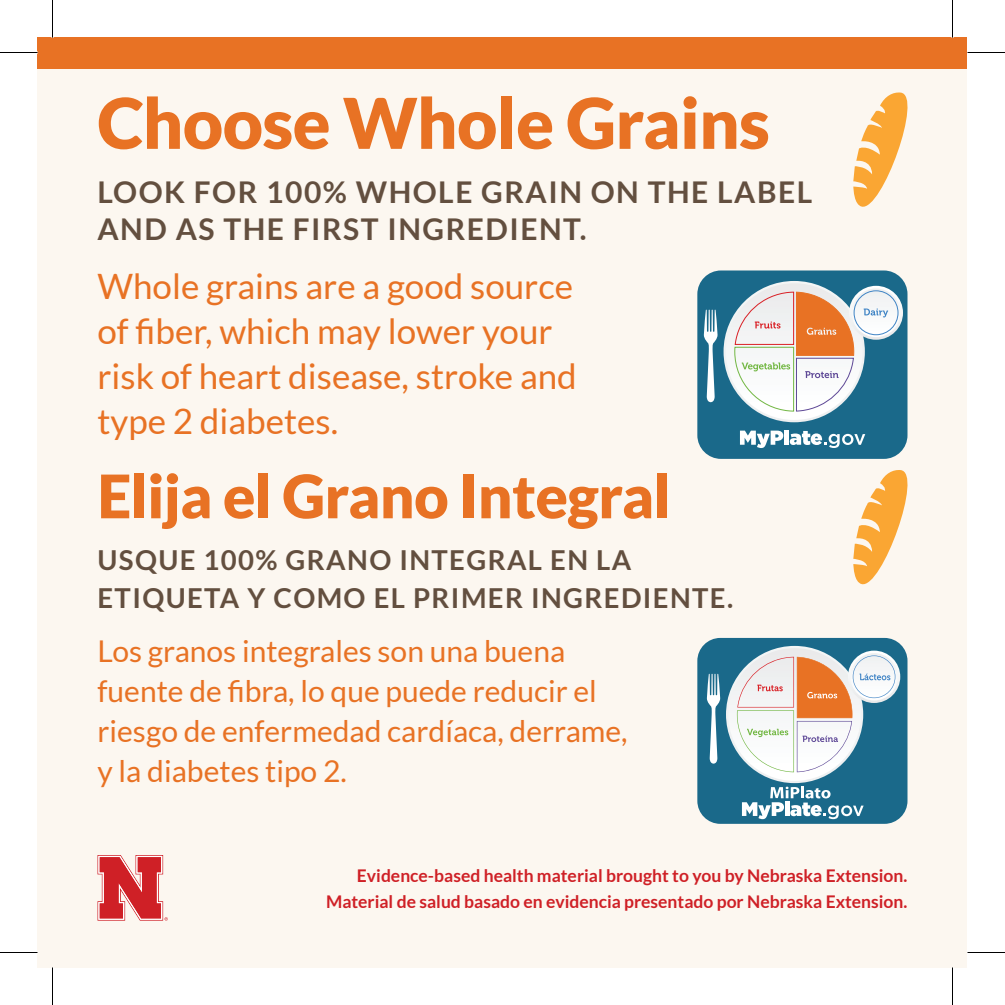
<style>
.page{position:relative;width:1005px;height:1005px;background:#fff}
.page>*{position:absolute;margin:0;border:0;box-sizing:border-box;transform-origin:0 0}
.t1{font:900 70px "Lato";letter-spacing:-.01em;color:#e87224}
.t2{font:900 60px "Lato";letter-spacing:-.01em;color:#e87224}
.t3{font:35px/45px "Lato";color:#e87224}
.t4{font:30px/40px "Lato";color:#e87224}
.t5{font:700 30px/37.5px "Lato";letter-spacing:.05em;color:#634f3f}
.t6{font:700 27.5px/37.5px "Lato";letter-spacing:.05em;color:#634f3f}
.t7{font:700 17.5px "Lato";color:#cf2026}
</style>
<div class="page">
<div style="left:38px;top:53px;width:930px;height:915px;background:#fcf7f0"></div>
<svg style="left:97px;top:855px;width:71px;height:66px"></svg>
<div style="left:38px;top:38px;width:930px;height:31px;background:#e87224"></div>
<div style="left:697px;top:638px;width:211px;height:186px;background:#1a698a;border-radius:23px"></div>
<svg style="left:726px;top:646px;width:137px;height:137px"></svg>
<svg style="left:728px;top:648px;width:133px;height:133px"></svg>
<svg style="left:707px;top:674px;width:13px;height:90px"></svg>
<svg style="left:848px;top:651px;width:52px;height:52px"></svg>
<svg style="left:850px;top:653px;width:48px;height:47px"></svg>
<svg style="left:742px;top:787px;width:122px;height:32px"></svg>
<svg style="left:737px;top:655px;width:158px;height:117px"></svg>
<svg style="left:853px;top:470px;width:55px;height:115px"></svg>
<div style="left:697px;top:271px;width:211px;height:188px;background:#1a698a;border-radius:24px"></div>
<div style="left:726px;top:283px;width:137px;height:137px;background:#f7f8f9;border-radius:68px"></div>
<svg style="left:704px;top:310px;width:14px;height:92px"></svg>
<svg style="left:849px;top:286px;width:54px;height:54px"></svg>
<svg style="left:852px;top:288px;width:48px;height:49px;background:#ebf0f5"></svg>
<div style="left:854px;top:291px;width:44px;height:44px;border:1px solid #4084c5;border-radius:50%"></div>
<svg style="left:864px;top:309px;width:24px;height:8px"></svg>
<svg style="left:734px;top:270px;width:120px;height:142px"></svg>
<svg style="left:740px;top:431px;width:43px;height:17px"></svg>
<div style="left:784px;top:430px;width:5px;height:15px;background:#fff"></div>
<svg style="left:790px;top:431px;width:75px;height:17px"></svg>
<svg style="left:853px;top:92px;width:55px;height:115px"></svg>
<hr style="left:0;top:52px;width:38px;height:1px;background:#000">
<hr style="left:968px;top:52px;width:37px;height:1px;background:#000">
<hr style="left:0;top:952px;width:38px;height:1px;background:#000">
<hr style="left:968px;top:952px;width:37px;height:1px;background:#000">
<hr style="left:52px;top:0;width:1px;height:38px;background:#000">
<hr style="left:52px;top:968px;width:1px;height:37px;background:#000">
<hr style="left:952px;top:0;width:1px;height:38px;background:#000">
<hr style="left:952px;top:968px;width:1px;height:37px;background:#000">
<p class="t1" style="left:98px;top:82px;width:674px">Choose Whole Grains</p>
<p class="t5" style="left:98px;top:173px;width:716px">LOOK FOR 100% WHOLE GRAIN ON THE LABEL<br>AND AS THE FIRST INGREDIENT.</p>
<p class="t3" style="left:98px;top:263px;width:481px">Whole grains are a good source of fiber, which may lower your risk of heart disease, stroke and type 2 diabetes.</p>
<p class="t2" style="left:98px;top:461px;width:575px">Elija el Grano Integral</p>
<p class="t6" style="left:98px;top:541px;width:637px">USQUE 100% GRANO INTEGRAL EN LA<br>ETIQUETA Y COMO EL PRIMER INGREDIENTE.</p>
<p class="t4" style="left:98px;top:631px;width:532px">Los granos integrales son una buena fuente de fibra, lo que puede reducir el riesgo de enfermedad cardíaca, derrame, y la diabetes tipo 2.</p>
<p class="t7" style="left:357px;top:866px;width:552px">Evidence-based health material brought to you by Nebraska Extension.</p>
<p class="t7" style="left:326px;top:891px;width:583px">Material de salud basado en evidencia presentado por Nebraska Extension.</p>
</div>
